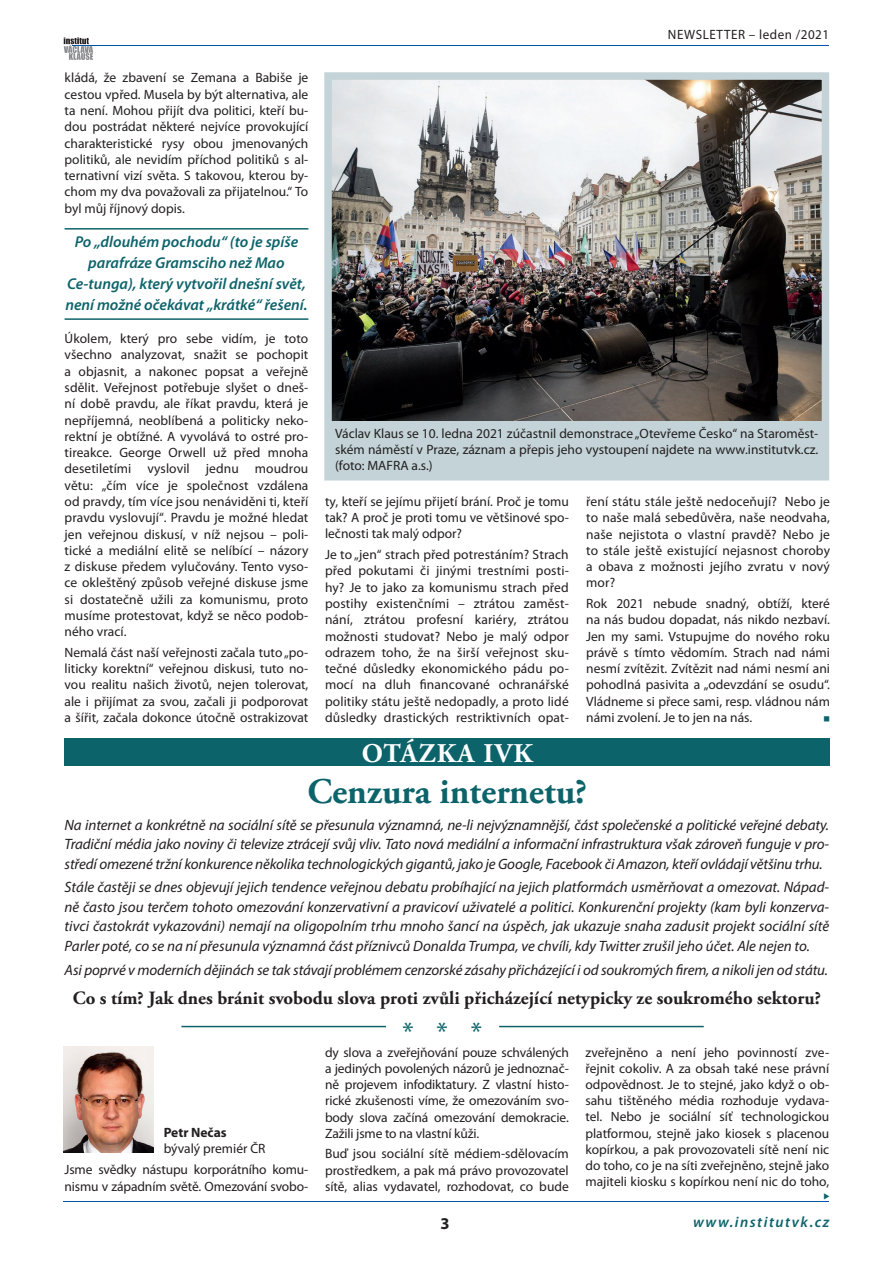
<style>
.page{position:relative;width:893px;height:1263px;background:#fff}
.page>*{position:absolute;margin:0;border:0;box-sizing:border-box;transform-origin:0 0}
.t1{font:700 36px "Adobe Garamond Pro";color:#0d636a}
.t2{font:700 27px "Adobe Garamond Pro";letter-spacing:.055em;color:#fff}
.t3{font:27px "Myriad Pro";color:#0d636a}
.t4{font:700 18.75px "Adobe Garamond Pro";color:#231f20}
.t5{font:700 16.5px "Myriad Pro";color:#231f20}
.t6{font:italic 600 15.75px/21.1px "Myriad Pro";color:#0d636a;text-align:center}
.t7{font:italic 15px/19.5px "Myriad Pro";letter-spacing:-.01em;color:#231f20;text-align:justify}
.t8{font:italic 600 15px "Myriad Pro";letter-spacing:.1em;color:#0d636a}
.t9{font:13.5px/16.4px "Myriad Pro";color:#231f20;text-align:justify}
.t10{font:13.5px "Myriad Pro";letter-spacing:.04em;color:#231f20}
.t11{font:700 13.5px "Myriad Pro";color:#231f20}
.t12{font:7.5px "Zapf Dingbats Itc LOT";color:#0d636a}
</style>
<div class="page">
<hr style="left:64px;top:1201px;width:765px;height:1px;background:#0154a6">
<svg style="left:64px;top:37px;width:29px;height:23px"></svg>
<hr style="left:72px;top:45px;width:242px;height:1px;background:#0154a6">
<hr style="left:149px;top:45px;width:679px;height:1px;background:#0154a6">
<div style="left:65px;top:738px;width:765px;height:28px;background:#0d636a"></div>
<hr style="left:181px;top:1026px;width:205px;height:1px;background:#0d636a">
<hr style="left:499px;top:1026px;width:205px;height:1px;background:#0d636a">
<hr style="left:65px;top:228px;width:243px;height:2px;background:#0d636a">
<hr style="left:65px;top:318px;width:243px;height:2px;background:#0d636a">
<div style="left:328px;top:76px;width:497px;height:401px;background:#c3d3d7"></div>
<img style="left:333px;top:81px;width:487px;height:339px">
<div style="left:324px;top:72px;width:505px;height:408px;border:8px solid #c3d3d7"></div>
<img style="left:64px;top:1046px;width:89px;height:107px">
<p class="t9" style="left:65px;top:70px;width:245px">kládá, že zbavení se Zemana a Babiše je cestou vpřed. Musela by být alternativa, ale ta není. Mohou přijít dva politici, kteří bu&shy;dou postrádat některé nejvíce provokující charakteristické rysy obou jmenovaných politiků, ale nevidím příchod politiků s al&shy;ternativní vizí světa. S takovou, kterou by&shy;chom my dva považovali za přijatelnou.“ To byl můj říjnový dopis.</p>
<p class="t6" style="left:65px;top:231px;width:244px">Po „dlouhém pochodu“ (to je spíše parafráze Gramsciho než Mao Ce-tunga), který vytvořil dnešní svět, není možné očekávat „krátké“ řešení.</p>
<p class="t9" style="left:65px;top:331px;width:245px">Úkolem, který pro sebe vidím, je toto všechno analyzovat, snažit se pochopit a objasnit, a nakonec popsat a veřejně sdělit. Veřejnost potřebuje slyšet o dneš&shy;ní době pravdu, ale říkat pravdu, která je nepříjemná, neoblíbená a politicky neko&shy;rektní je obtížné. A vyvolává to ostré pro&shy;tireakce. George Orwell už před mnoha desetiletími vyslovil jednu moudrou větu: „čím více je společnost vzdálena od pravdy, tím více jsou nenáviděni ti, kteří pravdu vyslovují“. Pravdu je možné hledat jen veřejnou diskusí, v níž nejsou – poli&shy;tické a mediální elitě se nelíbící – názory z diskuse předem vylučovány. Tento vyso&shy;ce okleštěný způsob veřejné diskuse jsme si dostatečně užili za komunismu, proto musíme protestovat, když se něco podob&shy;ného vrací.</p>
<p class="t9" style="left:65px;top:644px;width:245px">Nemalá část naší veřejnosti začala tuto „po&shy;liticky korektní“ veřejnou diskusi, tuto no&shy;vou realitu našich životů, nejen tolerovat, ale i přijímat za svou, začali ji podporovat a šířit, začala dokonce útočně ostrakizovat</p>
<p class="t10" style="left:668px;top:27px;width:163px">NEWSLETTER – leden /2021</p>
<p class="t9" style="left:335px;top:426px;width:485px">Václav Klaus se 10. ledna 2021 zúčastnil demonstrace „Otevřeme Česko“ na Staroměst&shy;ském náměstí v Praze, záznam a přepis jeho vystoupení najdete na www.institutvk.cz. (foto: MAFRA a.s.)</p>
<p class="t9" style="left:586px;top:493px;width:245px">ření státu stále ještě nedoceňují? Nebo je to naše malá sebedůvěra, naše neodvaha, naše nejistota o vlastní pravdě? Nebo je to stále ještě existující nejasnost choroby a obava z možnosti jejího zvratu v nový mor?</p>
<p class="t9" style="left:586px;top:595px;width:245px">Rok 2021 nebude snadný, obtíží, které na nás budou dopadat, nás nikdo nezbaví.<br>Jen my sami. Vstupujme do nového roku právě s tímto vědomím. Strach nad námi nesmí zvítězit. Zvítězit nad námi nesmí ani pohodlná pasivita a „odevzdání se osudu“.<br>Vládneme si přece sami, resp. vládnou nám námi zvolení. Je to jen na nás.</p>
<p class="t9" style="left:325px;top:493px;width:245px">ty, kteří se jejímu přijetí brání. Proč je tomu tak? A proč je proti tomu ve většinové spo&shy;lečnosti tak malý odpor?</p>
<p class="t9" style="left:325px;top:547px;width:245px">Je to „jen“ strach před potrestáním? Strach před pokutami či jinými trestními posti&shy;hy? Je to jako za komunismu strach před postihy existenčními – ztrátou zaměst&shy;nání, ztrátou profesní kariéry, ztrátou možnosti studovat? Nebo je malý odpor odrazem toho, že na širší veřejnost sku&shy;tečné důsledky ekonomického pádu po&shy;mocí na dluh financované ochranářské politiky státu ještě nedopadly, a proto lidé důsledky drastických restriktivních opat-</p>
<p class="t12" style="left:830px;top:716px;width:7px;rotate:90deg">■</p>
<h2 class="t2" style="left:362px;top:738px;width:173px">OTÁZKA IVK</h2>
<h1 class="t1" style="left:307px;top:770px;width:281px">Cenzura internetu?</h1>
<p class="t7" style="left:65px;top:815px;width:766px">Na internet a konkrétně na sociální sítě se přesunula významná, ne-li nejvýznamnější, část společenské a politické veřejné debaty.<br>Tradiční média jako noviny či televize ztrácejí svůj vliv. Tato nová mediální a informační infrastruktura však zároveň funguje v pro&shy;středí omezené tržní konkurence několika technologických gigantů, jako je Google, Facebook či Amazon, kteří ovládají většinu trhu.</p>
<p class="t7" style="left:65px;top:877px;width:766px">Stále častěji se dnes objevují jejich tendence veřejnou debatu probíhající na jejich platformách usměrňovat a omezovat. Nápad&shy;ně často jsou terčem tohoto omezování konzervativní a pravicoví uživatelé a politici. Konkurenční projekty (kam byli konzerva&shy;tivci častokrát vykazováni) nemají na oligopolním trhu mnoho šancí na úspěch, jak ukazuje snaha zadusit projekt sociální sítě Parler poté, co se na ní přesunula významná část příznivců Donalda Trumpa, ve chvíli, kdy Twitter zrušil jeho účet. Ale nejen to.</p>
<p class="t7" style="left:65px;top:960px;width:765px">Asi poprvé v moderních dějinách se tak stávají problémem cenzorské zásahy přicházející i od soukromých firem, a nikoli jen od státu.</p>
<h3 class="t4" style="left:73px;top:987px;width:750px">Co s tím? Jak dnes bránit svobodu slova proti zvůli přicházející netypicky ze soukromého sektoru?</h3>
<p class="t11" style="left:164px;top:1124px;width:65px">Petr Nečas</p>
<p class="t9" style="left:164px;top:1140px;width:103px">bývalý premiér ČR</p>
<p class="t9" style="left:65px;top:1162px;width:245px">Jsme svědky nástupu korporátního komu&shy;nismu v západním světě. Omezování svobo-</p>
<h2 class="t3" style="left:403px;top:1017px;width:81px">* * *</h2>
<p class="t9" style="left:325px;top:1044px;width:245px">dy slova a zveřejňování pouze schválených a jediných povolených názorů je jednoznač&shy;ně projevem infodiktatury. Z vlastní histo&shy;rické zkušenosti víme, že omezováním svo&shy;body slova začíná omezování demokracie.<br>Zažili jsme to na vlastní kůži.</p>
<p class="t9" style="left:325px;top:1146px;width:245px">Buď jsou sociální sítě médiem-sdělovacím prostředkem, a pak má právo provozovatel sítě, alias vydavatel, rozhodovat, co bude</p>
<p class="t9" style="left:585px;top:1044px;width:245px">zveřejněno a není jeho povinností zve&shy;řejnit cokoliv. A za obsah také nese právní odpovědnost. Je to stejné, jako když o ob&shy;sahu tištěného média rozhoduje vydava&shy;tel. Nebo je sociální síť technologickou platformou, stejně jako kiosek s placenou kopírkou, a pak provozovateli sítě není nic do toho, co je na síti zveřejněno, stejně jako majiteli kiosku s kopírkou není nic do toho,</p>
<p class="t5" style="left:440px;top:1214px;width:11px">3</p>
<p class="t8" style="left:693px;top:1213px;width:138px">www.institutvk.cz</p>
</div>
